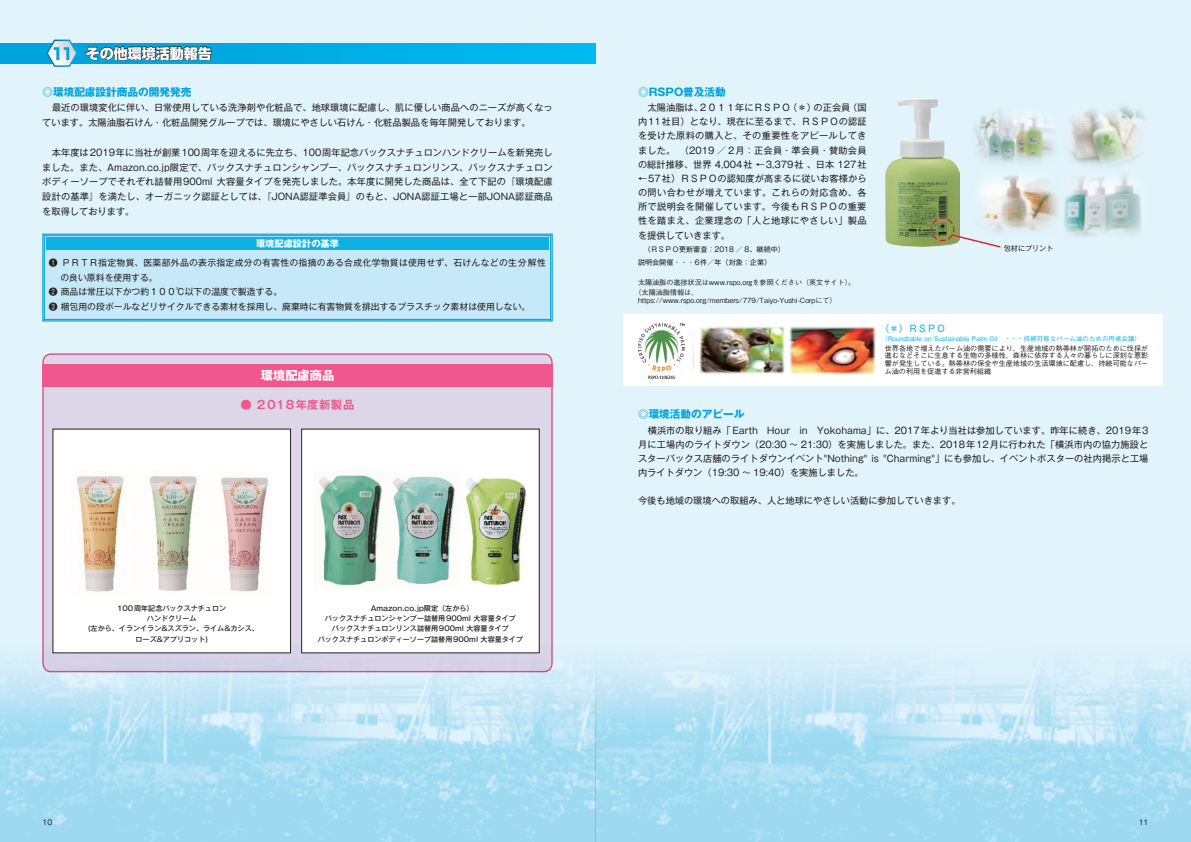
<style>
.page{position:relative;width:1191px;height:842px;background:#e1f4fc}
.page>*{position:absolute;margin:0;border:0;box-sizing:border-box;transform-origin:0 0}
.t1{font:800 14px "Shin Go Pro";color:#fff}
.t2{font:700 12.2px "Gothic MB101 Pro";color:#fff}
.t3{font:700 11.3px "Gothic MB101 Pro De";color:#f0588d}
.t4{font:700 10.6px "Gothic MB101 Pro";color:#00a4dc}
.t5{font:9.2px/14.2px "Gothic MB101 Pr 6 N";letter-spacing:.005em;color:#231f20;text-align:justify}
.t6{font:700 9.2px "Gothic MB101 Pro";color:#fff}
.t7{font:9.2px "Gothic MB101 Pr 6 N";color:#00aeef}
.t8{font:8.9px "Gothic MB101 Pr 6 N";color:#231f20}
.t9{font:8.9px "Gothic MB101 Pr 6 N";letter-spacing:.03em;color:#231f20}
.t10{font:500 7.1px/7.8px "Gothic BBB Pr 6 N";color:#231f20}
.t11{font:500 7.1px/10.3px "Gothic MB101 Pro";color:#231f20;text-align:center}
.t12{font:7.1px/13.1px "Gothic MB101 Pr 6 N";color:#231f20}
.t13{font:7.1px "Gothic MB101 Pro";color:#231f20}
.t14{font:500 6.4px "Gothic BBB Pr 6 N";letter-spacing:.02em;color:#00aeef}
.s1{font-size:16.2px;color:#00a4dc}
</style>
<div class="page">
<img style="left:0;top:654px;width:1191px;height:188px">
<svg style="left:42px;top:353px;width:511px;height:320px;background:#d6c8dd"></svg>
<div style="left:623px;top:314px;width:540px;height:71px;background:#fff"></div>
<img style="left:886px;top:98px;width:74px;height:148px">
<svg style="left:930px;top:217px;width:71px;height:31px"></svg>
<img style="left:970px;top:175px;width:87px;height:62px">
<img style="left:975px;top:110px;width:79px;height:53px">
<img style="left:1068px;top:106px;width:77px;height:61px">
<img style="left:1057px;top:175px;width:84px;height:62px">
<img style="left:638px;top:324px;width:46px;height:55px">
<img style="left:789px;top:326px;width:87px;height:49px">
<img style="left:699px;top:326px;width:86px;height:48px">
<div style="left:53px;top:429px;width:237px;height:224px;background:#fff"></div>
<div style="left:302px;top:429px;width:237px;height:224px;background:#fff"></div>
<svg style="left:42px;top:233px;width:511px;height:89px;background:#bce5f7"></svg>
<div style="left:44px;top:235px;width:507px;height:85px;border:1px solid #00a4dc"></div>
<div style="left:46px;top:237px;width:503px;height:12px;background:#0cb2e2"></div>
<div style="left:42px;top:364px;width:511px;height:22px;background:#f0588d"></div>
<img style="left:76px;top:476px;width:192px;height:116px">
<img style="left:319px;top:475px;width:208px;height:112px">
<div style="left:0;top:43px;width:596px;height:20px;background:#00b0e8"></div>
<svg style="left:45px;top:39px;width:34px;height:28px"></svg>
<svg style="left:85px;top:45px;width:127px;height:17px"></svg>
<h1 class="t1" style="left:51px;top:42px;width:163px"><span class="s1">11</span> その他環境活動報告</h1>
<p class="t4" style="left:42px;top:83px;width:150px">◎環境配慮設計商品の開発発売</p>
<p class="t5" style="left:42px;top:99px;width:512px;line-height:14.9px">　最近の環境変化に伴い、日常使用している洗浄剤や化粧品で、地球環境に配慮し、肌に優しい商品へのニーズが高くなっています。太陽油脂石けん・化粧品開発グループでは、環境にやさしい石けん・化粧品製品を毎年開発しております。</p>
<p class="t5" style="left:42px;top:144px;width:521px;line-height:14.9px;text-align:left">　本年度は2019年に当社が創業100周年を迎えるに先立ち、100周年記念パックスナチュロンハンドクリームを新発売しました。また、Amazon.co.jp限定で、パックスナチュロンシャンプー、パックスナチュロンリンス、パックスナチュロン　ボディーソープでそれぞれ詰替用900ml 大容量タイプを発売しました。本年度に開発した商品は、全て下記の『環境配慮設計の基準』を満たし、オーガニック認証としては、『JONA認証準会員』のもと、JONA認証工場と一部JONA認証商品を取得しております。</p>
<p class="t6" style="left:256px;top:236px;width:84px">環境配慮設計の基準</p>
<p class="t9" style="left:49px;top:255px;width:543px">❶ ＰＲＴＲ指定物質、医薬部外品の表示指定成分の有害性の指摘のある合成化学物質は使用せず、石けんなどの生分解性　　　　　</p>
<p class="t8" style="left:60px;top:270px;width:99px">の良い原料を使用する。</p>
<p class="t8" style="left:49px;top:285px;width:235px">❷ 商品は常圧以下かつ約１００℃以下の温度で製造する。</p>
<p class="t8" style="left:49px;top:299px;width:483px">❸ 梱包用の段ボールなどリサイクルできる素材を採用し、廃棄時に有害物質を排出するプラスチック素材は使用しない。</p>
<h2 class="t2" style="left:261px;top:366px;width:75px">環境配慮商品</h2>
<p class="t3" style="left:240px;top:395px;width:127px">● ２０１８年度新製品　</p>
<p class="t11" style="left:88px;top:602px;width:172px">100周年記念パックスナチュロン<br>ハンドクリーム<br>(左から、イランイラン&amp;スズラン、ライム&amp;カシス、ローズ&amp;アプリコット)</p>
<p class="t11" style="left:318px;top:602px;width:207px">Amazon.co.jp限定（左から）<br>パックスナチュロンシャンプー詰替用900ml 大容量タイプ<br>パックスナチュロンリンス詰替用900ml 大容量タイプ<br>パックスナチュロンボディーソープ詰替用900ml 大容量タイプ</p>
<p class="t4" style="left:638px;top:83px;width:89px">◎RSPO普及活動</p>
<p class="t5" style="left:638px;top:100px;width:230px">　太陽油脂は、２０１１年にＲＳＰＯ（＊）の正会員（国内11社目）となり、現在に至るまで、ＲＳＰＯの認証を受けた原料の購入と、その重要性をアピールしてきました。　（2019 ／ 2月：正会員・準会員・賛助会員の総計推移、世界 4,004社 ←3,379社 、日本 127社←57社）ＲＳＰＯの認知度が高まるに従いお客様からの問い合わせが増えています。これらの対応含め、各所で説明会を開催しています。今後もＲＳＰＯの重要性を踏まえ、企業理念の「人と地球にやさしい」製品を提供していきます。</p>
<p class="t12" style="left:638px;top:242px;width:148px;text-indent:6px">（ＲＳＰＯ更新審査：2018 ／ 8、継続中）説明会開催・・・6件／年（対象：企業）</p>
<p class="t10" style="left:634px;top:277px;width:222px;line-height:9.9px;text-indent:4px">太陽油脂の進捗状況はwww.rspo.orgを参照ください（英文サイト）。（太陽油脂情報は、</p>
<p class="t10" style="left:638px;top:296px;width:200px">https://www.rspo.org/members/779/Taiyo-Yushi-Corpにて）</p>
<p class="t4" style="left:638px;top:405px;width:108px">◎環境活動のアピール</p>
<p class="t12" style="left:1003px;top:241px;width:51px">包材にプリント</p>
<p class="t7" style="left:880px;top:321px;width:67px">（＊）ＲＳＰＯ</p>
<p class="t14" style="left:881px;top:333px;width:261px">（Roundtable on Sustainable Palm Oil　・・・持続可能なパーム油のための円卓会議）</p>
<p class="t10" style="left:884px;top:343px;width:265px;text-align:justify">世界各地で増えたパーム油の需要により、生産地域の熱帯林が開拓のために伐採が進むなどそこに生息する生物の多様性、森林に依存する人々の暮らしに深刻な悪影響が発生している。熱帯林の保全や生産地域の生活環境に配慮し、持続可能なパーム油の利用を促進する非営利組織</p>
<p class="t5" style="left:638px;top:422px;width:512px">　横浜市の取り組み「Ｅａｒｔｈ　Ｈｏｕｒ　ｉｎ　Ｙｏｋｏｈａｍａ」に、2017年より当社は参加しています。昨年に続き、2019年3月に工場内のライトダウン（20:30 ～ 21:30）を実施しました。また、2018年12月に行われた「横浜市内の協力施設とスターバックス店舗のライトダウンイベント"Nothing" is "Charming"」にも参加し、イベントポスターの社内掲示と工場内ライトダウン（19:30 ～ 19:40）を実施しました。</p>
<p class="t5" style="left:638px;top:493px;width:324px">今後も地域の環境への取組み、人と地球にやさしい活動に参加していきます。</p>
<p class="t13" style="left:43px;top:817px;width:11px">10</p>
<p class="t13" style="left:1138px;top:817px;width:11px">11</p>
</div>
